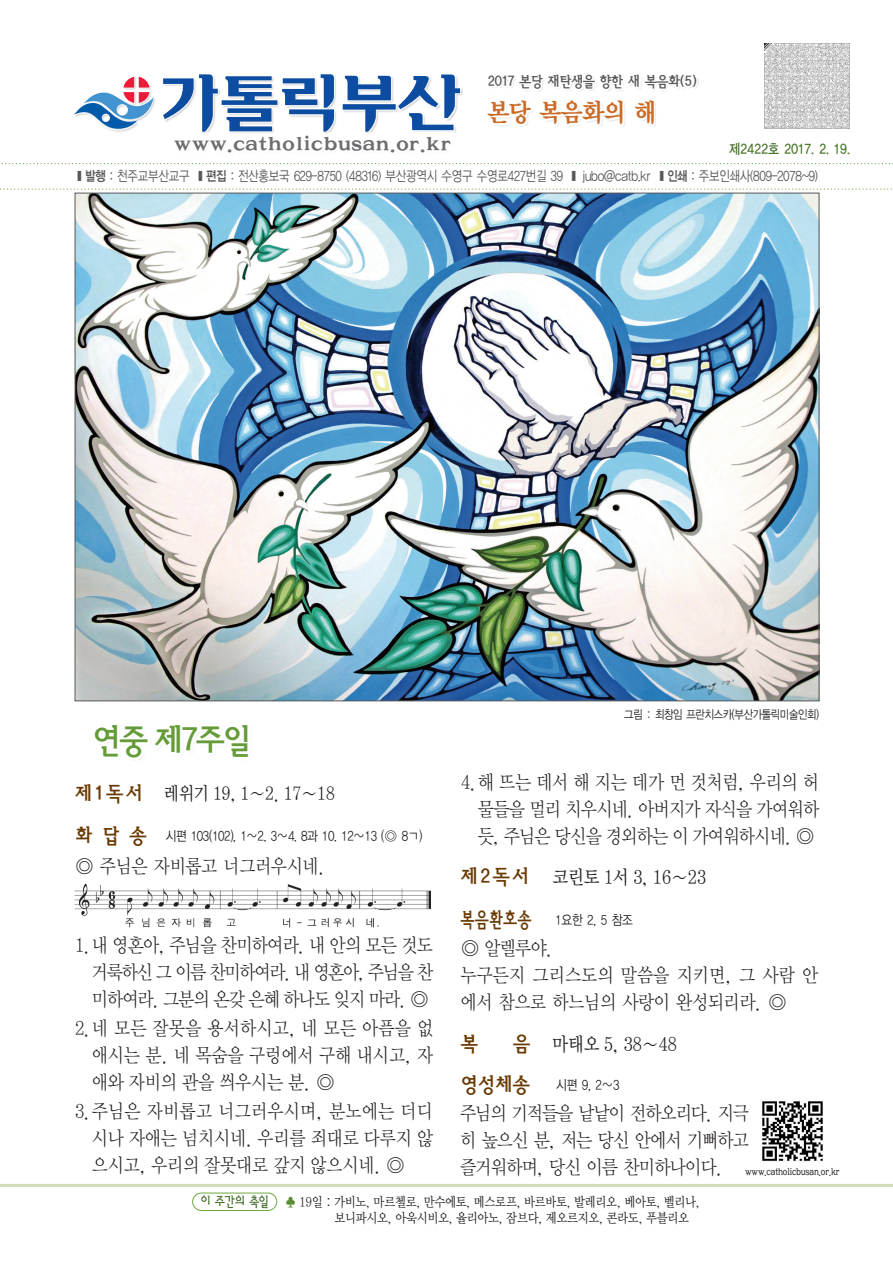
<style>
.page{position:relative;width:893px;height:1263px;background:#fff}
.page>*{position:absolute;margin:0;border:0;box-sizing:border-box;transform-origin:0 0}
.t1{font:700 34.5px "Korean RMS";letter-spacing:-.12em;color:#659b39;scale:.89 1}
.t2{font:25.5px "YDIY Mj O350";letter-spacing:-.03em;color:#ca6c28;scale:.92 1}
.t3{font:700 21px "Korean RMS";color:#693a03;scale:.88 1}
.t4{font:19.5px/27px "YDIY Mj O320";letter-spacing:-.02em;color:#231f20;text-align:justify;scale:.88 1}
.t5{font:19.5px/27px "YDIY Mj O320";letter-spacing:-.02em;color:#231f20}
.t6{font:19.5px "YDIY Mj O330";letter-spacing:-.02em;color:#231f20;scale:.87 1}
.t7{font:700 19.5px "Korean MS";color:#6c6d70;scale:1.1 1}
.t8{font:18.75px "YDIY Mj O330";letter-spacing:-.025em;color:#231f20;scale:.87 1}
.t9{font:700 15px "Korean RMS";letter-spacing:-.1em;color:#57585a;scale:.87 1}
.t10{font:500 13.5px "Korean GD";letter-spacing:-.08em;color:#57585a;scale:.35 1}
.t11{font:13.5px/15.5px "YDIY Mj O330";letter-spacing:-.03em;color:#231f20;scale:.87 1}
.t12{font:13.5px "YDIYGO320";letter-spacing:-.03em;color:#231f20;scale:.85 1}
.t13{font:13.5px "YDIYGO320";letter-spacing:-.03em;color:#231f20;scale:.86 1}
.t14{font:700 13.5px "Korean GD";letter-spacing:-.04em;color:#457227;scale:.87 1}
.t15{font:12px "YDIYGO320";letter-spacing:-.03em;color:#231f20;scale:.85 1}
.t16{font:500 9.75px "Korean MR";letter-spacing:-.03em;color:#231f20;scale:.82 1}
.s1{font-family:"YDIYGO340";font-weight:400}
.s2{font-family:"Korean RMS";font-weight:700;font-size:21px;color:#693a03}
.s3{font-family:"YDI Hsang IIM";color:#3a651f}
.s4{color:#5b8e34}
</style>
<div class="page">
<svg style="left:0;top:189px;width:892px;height:1px"></svg>
<svg style="left:1px;top:163px;width:892px;height:1px"></svg>
<img style="left:192px;top:1192px;width:86px;height:19px">
<div style="left:192px;top:1193px;width:85px;height:18px;border:1px solid #6fa83f;border-radius:9px"></div>
<svg style="left:764px;top:43px;width:86px;height:86px"></svg>
<img style="left:764px;top:44px;width:85px;height:85px">
<img style="left:108px;top:74px;width:353px;height:59px">
<svg style="left:343px;top:75px;width:117px;height:57px"></svg>
<svg style="left:163px;top:74px;width:171px;height:58px"></svg>
<svg style="left:74px;top:77px;width:80px;height:52px"></svg>
<img style="left:493px;top:77px;width:205px;height:49px">
<img style="left:74px;top:884px;width:357px;height:44px">
<img style="left:101px;top:732px;width:141px;height:28px">
<img style="left:762px;top:1101px;width:61px;height:61px">
<img style="left:77px;top:195px;width:740px;height:504px">
<hr style="left:0;top:1184px;width:893px;height:3px;background:#cfdeba">
<p class="t9" style="left:488px;top:74px;width:243px">2017 본당 재탄생을 향한 새 복음화(5)</p>
<h2 class="t2" style="left:488px;top:100px;width:185px">본당 복음화의 해</h2>
<p class="t7" style="left:174px;top:134px;width:254px">www.catholicbusan.or.kr</p>
<p class="t14" style="left:729px;top:142px;width:141px">제2422호 2017. 2. 19.</p>
<p class="t10" style="left:77px;top:169px;width:2118px">▒ <span class="s1">발행</span> : 천주교부산교구 ▒ <span class="s1">편집</span> : 전산홍보국 629-8750 (48316) 부산광역시 수영구 수영로427번길 39 ▒ jubo@catb.kr ▒ <span class="s1">인쇄</span> : 주보인쇄사(809-2078~9)</p>
<h1 class="t1" style="left:91px;top:722px;width:183px">연중 제7주일</h1>
<p class="t8" style="left:74px;top:784px;width:301px"><span class="s2">제 1 독 서</span> 레위기 19, 1∼2. 17∼18</p>
<p class="t12" style="left:75px;top:829px;width:410px"><span class="s2">화 답 송</span> 시편 103(102), 1∼2. 3∼4. 8과 10. 12∼13 (◎ 8ㄱ)</p>
<p class="t5" style="left:75px;top:853px;width:252px">◎ 주님은 자비롭고 너그러우시네.</p>
<p class="t4" style="left:92px;top:932px;width:389px;text-indent:-17px">1. 내 영혼아, 주님을 찬미하여라. 내 안의 모든 것도 거룩하신 그 이름 찬미하여라. 내 영혼아, 주님을 찬 미하여라. 그분의 온갖 은혜 하나도 잊지 마라. ◎</p>
<p class="t4" style="left:92px;top:1015px;width:389px;text-indent:-17px">2. 네 모든 잘못을 용서하시고, 네 모든 아픔을 없 애시는 분. 네 목숨을 구렁에서 구해 내시고, 자 애와 자비의 관을 씌우시는 분. ◎</p>
<p class="t4" style="left:92px;top:1098px;width:389px;text-indent:-17px">3. 주님은 자비롭고 너그러우시며, 분노에는 더디 시나 자애는 넘치시네. 우리를 죄대로 다루지 않 으시고, 우리의 잘못대로 갚지 않으시네. ◎</p>
<p class="t15" style="left:624px;top:708px;width:231px">그림 : 최창임 프란치스카(부산가톨릭미술인회)</p>
<p class="t4" style="left:478px;top:769px;width:389px;text-indent:-17px">4. 해 뜨는 데서 해 지는 데가 먼 것처럼, 우리의 허 물들을 멀리 치우시네. 아버지가 자식을 가여워하 듯, 주님은 당신을 경외하는 이 가여워하시네. ◎</p>
<p class="t6" style="left:460px;top:867px;width:284px"><span class="s2">제 2 독 서</span> 코린토 1서 3, 16∼23</p>
<p class="t13" style="left:460px;top:913px;width:202px"><span class="s2">복음환호송</span> 1요한 2, 5 참조</p>
<p class="t5" style="left:461px;top:935px;width:359px">◎ 알렐루야.<br>누구든지 그리스도의 말씀을 지키면, 그 사람 안 에서 참으로 하느님의 사랑이 완성되리라. ◎</p>
<p class="t3" style="left:460px;top:1032px;width:23px">복</p>
<p class="t6" style="left:512px;top:1034px;width:191px"><span class="s2">음</span> 마태오 5, 38∼48</p>
<p class="t13" style="left:460px;top:1077px;width:187px"><span class="s2">영성체송</span> 시편 9, 2∼3</p>
<p class="t4" style="left:460px;top:1100px;width:330px">주님의 기적들을 낱낱이 전하오리다. 지극 히 높으신 분, 저는 당신 안에서 기뻐하고 즐거워하며, 당신 이름 찬미하나이다.</p>
<p class="t16" style="left:745px;top:1167px;width:117px">www.catholicbusan.or.kr</p>
<p class="t11" style="left:334px;top:1195px;width:422px;text-indent:-134px"><span class="s3">이 주간의 축일</span> <span class="s4">♣</span> 19일 : 가비노, 마르첼로, 만수에토, 메스로프, 바르바토, 발레리오, 베아토, 벨리나, 보니파시오, 아욱시비오, 율리아노, 잠브다, 제오르지오, 콘라도, 푸블리오</p>
</div>
